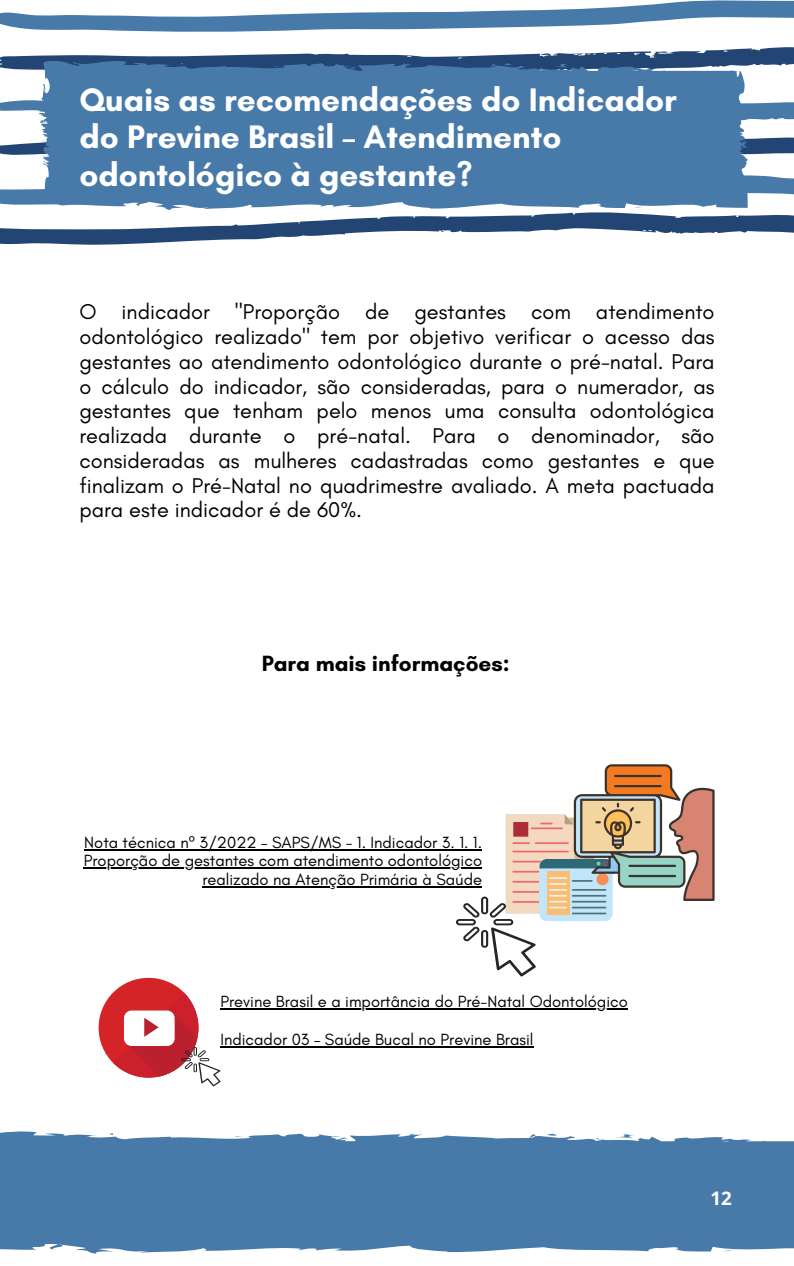
<style>
.page{position:relative;width:794px;height:1266px;background:#fff}
.page>*{position:absolute;margin:0;border:0;box-sizing:border-box;transform-origin:0 0}
.t1{font:700 33.15px/37.7px "Glacial Indifference";color:#fff}
.t2{font:700 22.5px "Glacial Indifference";color:#000}
.t3{font:21.75px/24.8px "Glacial Indifference";color:#000;text-align:justify}
.t4{font:700 18.75px "Open Sans";color:#fff}
.t5{font:16.5px/18.6px "Glacial Indifference";color:#000;text-align:right}
.s1{font-family:"Noto Sans"}
</style>
<div class="page">
<svg style="left:0;top:1131px;width:793px;height:122px;background:#5684b0"></svg>
<svg style="left:0;top:47px;width:793px;height:27px"></svg>
<svg style="left:0;top:134px;width:793px;height:25px"></svg>
<svg style="left:0;top:100px;width:793px;height:23px"></svg>
<svg style="left:0;top:168px;width:793px;height:77px"></svg>
<svg style="left:0;top:0;width:793px;height:32px"></svg>
<svg style="left:38px;top:60px;width:702px;height:150px;background:#507eab"></svg>
<svg style="left:455px;top:764px;width:259px;height:212px"></svg>
<hr style="left:84px;top:849px;width:398px;height:1px;background:#000">
<hr style="left:84px;top:867px;width:398px;height:1px;background:#000">
<hr style="left:202px;top:886px;width:280px;height:1px;background:#000">
<hr style="left:220px;top:1008px;width:407px;height:1px;background:#000">
<div style="left:98px;top:978px;width:100px;height:99px;background:#d42428;border-radius:50%"></div>
<svg style="left:113px;top:992px;width:107px;height:94px"></svg>
<hr style="left:220px;top:1046px;width:313px;height:1px;background:#000">
<p class="t1" style="left:79px;top:80px;width:598px">Quais as recomendações do Indicador do Previne Brasil – Atendimento odontológico à gestante?</p>
<p class="t3" style="left:79px;top:299px;width:636px">O indicador "Proporção de gestantes com atendimento odontológico realizado" tem por objetivo verificar o acesso das gestantes ao atendimento odontológico durante o pré-natal. Para o cálculo do indicador, são consideradas, para o numerador, as gestantes que tenham pelo menos uma consulta odontológica realizada durante o pré-natal. Para o denominador, são consideradas as mulheres cadastradas como gestantes e que finalizam o Pré-Natal no quadrimestre avaliado. A meta pactuada para este indicador é de 60%.</p>
<p class="t2" style="left:261px;top:650px;width:249px">Para mais informações:</p>
<p class="t5" style="left:84px;top:833px;width:399px">Nota técnica n<span class="s1">º</span> 3/2022 – SAPS/MS - 1. Indicador 3. 1. 1.<br>Proporção de gestantes com atendimento odontológico realizado na Atenção Primária à Saúde</p>
<p class="t5" style="left:220px;top:992px;width:409px">Previne Brasil e a importância do Pré-Natal Odontológico</p>
<p class="t5" style="left:220px;top:1030px;width:314px">Indicador 03 – Saúde Bucal no Previne Brasil</p>
<p class="t4" style="left:710px;top:1185px;width:23px">12</p>
</div>
